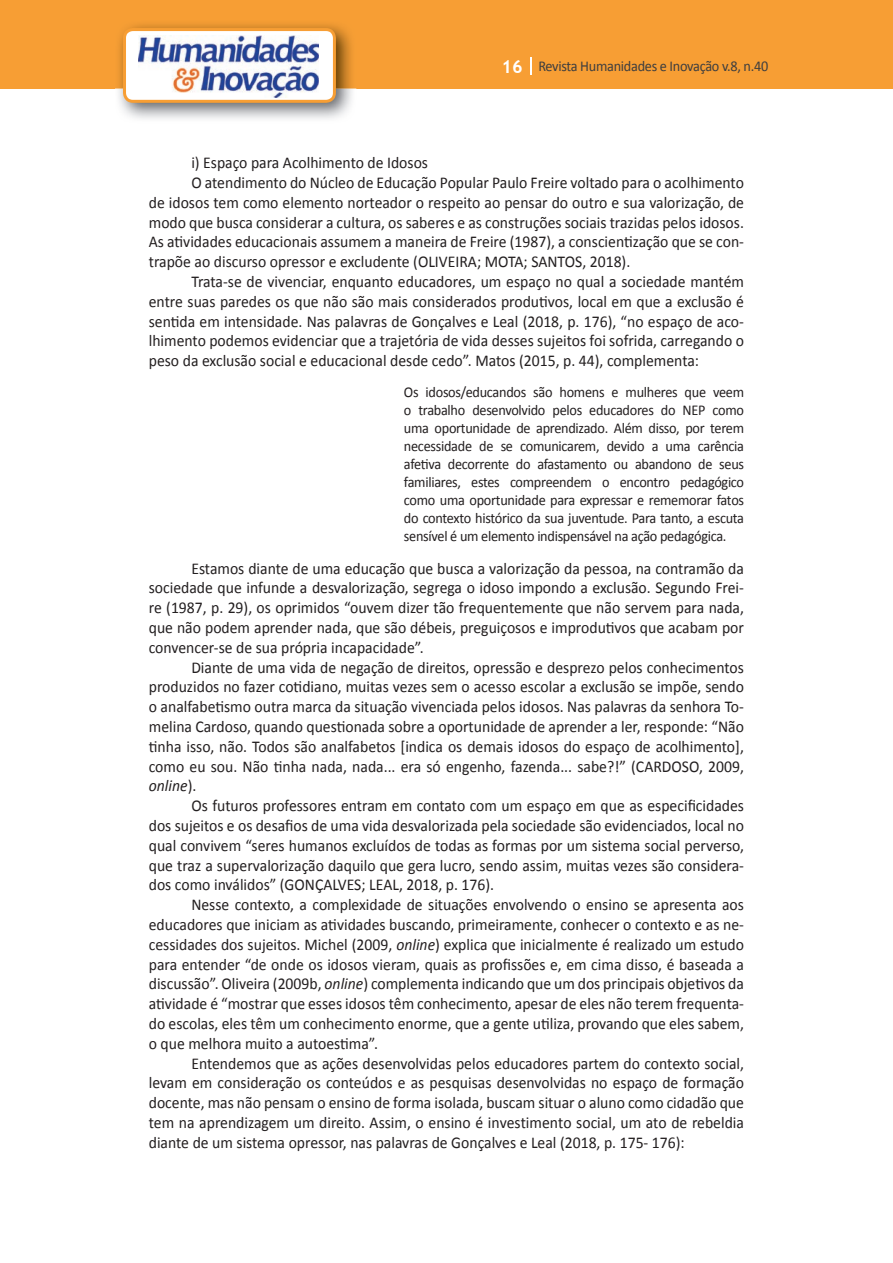
<style>
.page{position:relative;width:893px;height:1263px;background:#fff}
.page>*{position:absolute;margin:0;border:0;box-sizing:border-box;transform-origin:0 0}
.t1{font:16.5px/19.8px "Calibri";color:#231f20;text-align:justify;scale:.95 1}
.t2{font:15px/18px "Calibri";letter-spacing:-.02em;color:#231f20;text-align:justify;scale:.95 1}
.t3{font:15px "Calibri";letter-spacing:-.02em;color:#3e3e3f;scale:.95 1}
.s1{font-family:"Trebuchet MS";font-weight:700;font-size:18px;color:#fff}
.s2{font-style:italic}
</style>
<div class="page">
<div style="left:0;top:0;width:893px;height:88px;background:#f79e34"></div>
<svg style="left:530px;top:57px;width:2px;height:18px"></svg>
<img style="left:115px;top:24px;width:241px;height:95px">
<svg style="left:123px;top:28px;width:213px;height:75px"></svg>
<p class="t3" style="left:501px;top:57px;width:282px"><span class="s1">16</span> Revista Humanidades e Inovação v.8, n.40</p>
<p class="t1" style="left:191px;top:153px;width:251px">i) Espaço para Acolhimento de Idosos</p>
<p class="t1" style="left:191px;top:173px;width:583px">O atendimento do Núcleo de Educação Popular Paulo Freire voltado para o acolhimento</p>
<p class="t1" style="left:149px;top:193px;width:628px">de idosos tem como elemento norteador o respeito ao pensar do outro e sua valorização, de</p>
<p class="t1" style="left:149px;top:212px;width:628px">modo que busca considerar a cultura, os saberes e as construções sociais trazidas pelos idosos.</p>
<p class="t1" style="left:149px;top:232px;width:628px">As atividades educacionais assumem a maneira de Freire (1987), a conscientização que se con-</p>
<p class="t1" style="left:149px;top:252px;width:508px">trapõe ao discurso opressor e excludente (OLIVEIRA; MOTA; SANTOS, 2018).</p>
<p class="t1" style="left:191px;top:272px;width:583px">Trata-se de vivenciar, enquanto educadores, um espaço no qual a sociedade mantém</p>
<p class="t1" style="left:149px;top:292px;width:628px">entre suas paredes os que não são mais considerados produtivos, local em que a exclusão é</p>
<p class="t1" style="left:149px;top:311px;width:628px">sentida em intensidade. Nas palavras de Gonçalves e Leal (2018, p. 176), “no espaço de aco-</p>
<p class="t1" style="left:149px;top:331px;width:628px">lhimento podemos evidenciar que a trajetória de vida desses sujeitos foi sofrida, carregando o</p>
<p class="t1" style="left:149px;top:351px;width:581px">peso da exclusão social e educacional desde cedo”. Matos (2015, p. 44), complementa:</p>
<p class="t2" style="left:404px;top:383px;width:360px">Os idosos/educandos são homens e mulheres que veem o trabalho desenvolvido pelos educadores do NEP como uma oportunidade de aprendizado. Além disso, por terem necessidade de se comunicarem, devido a uma carência afetiva decorrente do afastamento ou abandono de seus familiares, estes compreendem o encontro pedagógico como uma oportunidade para expressar e rememorar fatos do contexto histórico da sua juventude. Para tanto, a escuta sensível é um elemento indispensável na ação pedagógica.</p>
<p class="t1" style="left:149px;top:558px;width:628px;text-indent:43px">Estamos diante de uma educação que busca a valorização da pessoa, na contramão da sociedade que infunde a desvalorização, segrega o idoso impondo a exclusão. Segundo Frei&shy;re (1987, p. 29), os oprimidos “ouvem dizer tão frequentemente que não servem para nada, que não podem aprender nada, que são débeis, preguiçosos e improdutivos que acabam por convencer-se de sua própria incapacidade”.</p>
<p class="t1" style="left:149px;top:657px;width:628px;text-indent:43px">Diante de uma vida de negação de direitos, opressão e desprezo pelos conhecimentos produzidos no fazer cotidiano, muitas vezes sem o acesso escolar a exclusão se impõe, sendo o analfabetismo outra marca da situação vivenciada pelos idosos. Nas palavras da senhora To&shy;melina Cardoso, quando questionada sobre a oportunidade de aprender a ler, responde: “Não tinha isso, não. Todos são analfabetos [indica os demais idosos do espaço de acolhimento], como eu sou. Não tinha nada, nada... era só engenho, fazenda... sabe?!” (CARDOSO, 2009, <span class="s2">online</span>).</p>
<p class="t1" style="left:149px;top:796px;width:628px;text-indent:43px">Os futuros professores entram em contato com um espaço em que as especificidades dos sujeitos e os desafios de uma vida desvalorizada pela sociedade são evidenciados, local no qual convivem “seres humanos excluídos de todas as formas por um sistema social perverso, que traz a supervalorização daquilo que gera lucro, sendo assim, muitas vezes são considera&shy;dos como inválidos” (GONÇALVES; LEAL, 2018, p. 176).</p>
<p class="t1" style="left:149px;top:895px;width:628px;text-indent:43px">Nesse contexto, a complexidade de situações envolvendo o ensino se apresenta aos educadores que iniciam as atividades buscando, primeiramente, conhecer o contexto e as ne&shy;cessidades dos sujeitos. Michel (2009, <span class="s2">online</span>) explica que inicialmente é realizado um estudo para entender “de onde os idosos vieram, quais as profissões e, em cima disso, é baseada a discussão”. Oliveira (2009b, <span class="s2">online</span>) complementa indicando que um dos principais objetivos da atividade é “mostrar que esses idosos têm conhecimento, apesar de eles não terem frequenta&shy;do escolas, eles têm um conhecimento enorme, que a gente utiliza, provando que eles sabem, o que melhora muito a autoestima”.</p>
<p class="t1" style="left:149px;top:1053px;width:628px;text-indent:43px">Entendemos que as ações desenvolvidas pelos educadores partem do contexto social, levam em consideração os conteúdos e as pesquisas desenvolvidas no espaço de formação docente, mas não pensam o ensino de forma isolada, buscam situar o aluno como cidadão que tem na aprendizagem um direito. Assim, o ensino é investimento social, um ato de rebeldia diante de um sistema opressor, nas palavras de Gonçalves e Leal (2018, p. 175- 176):</p>
</div>
